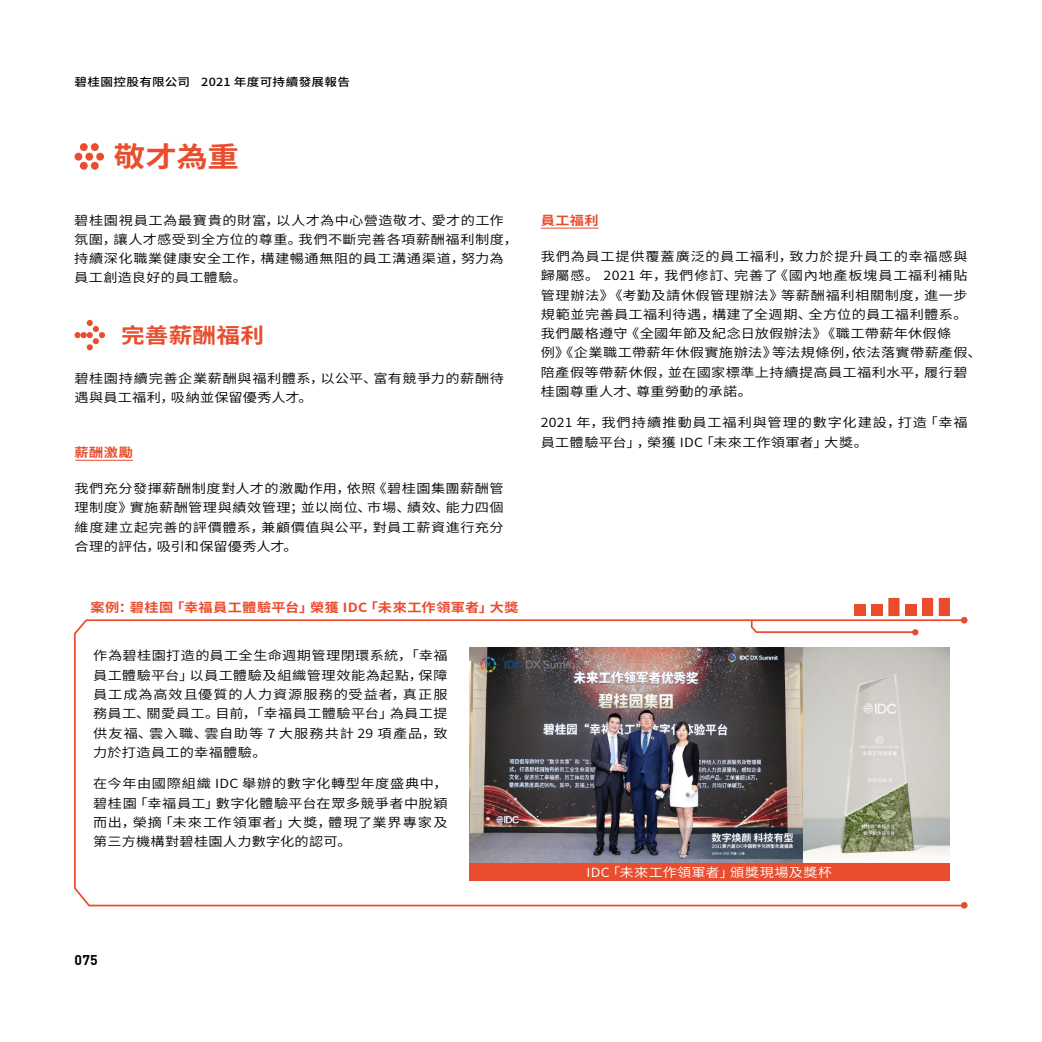
<style>
.page{position:relative;width:1042px;height:1042px;background:#fff}
.page>*{position:absolute;margin:0;border:0;box-sizing:border-box;transform-origin:0 0}
.t1{font:700 28px "Source Han Sans CN";color:#e94d2d;scale:1.12 1}
.t2{font:700 21px "Source Han Sans CN";letter-spacing:.01em;color:#e94d2d;scale:1.12 1}
.t3{font:700 14px "DIN";color:#000}
.t4{font:12.6px/19.2px "Source Han Sans CN";letter-spacing:.035em;color:#000;scale:1.13 1}
.t5{font:700 12.6px "Source Han Sans CN";letter-spacing:.03em;color:#e94d2d;scale:1.13 1}
.t6{font:12.6px "Source Han Sans CN";letter-spacing:.025em;color:#fff;scale:1.13 1}
.t7{font:500 11.2px "Source Han Sans CN";letter-spacing:.02em;color:#000;scale:1.12 1}
</style>
<div class="page">
<svg style="left:75px;top:320px;width:30px;height:30px"></svg>
<hr style="left:75px;top:460px;width:58px;height:1px;background:#e94d2d">
<hr style="left:541px;top:228px;width:57px;height:1px;background:#e94d2d">
<svg style="left:74px;top:619px;width:892px;height:288px"></svg>
<svg style="left:961px;top:617px;width:6px;height:6px"></svg>
<svg style="left:939px;top:598px;width:11px;height:18px"></svg>
<svg style="left:750px;top:598px;width:183px;height:37px"></svg>
<img style="left:469px;top:648px;width:480px;height:215px">
<div style="left:469px;top:863px;width:480px;height:18px;background:#e94d2d"></div>
<div style="left:80px;top:143px;width:8px;height:8px;background:#e94d2d;border-radius:50%"></div>
<div style="left:80px;top:162px;width:8px;height:8px;background:#e94d2d;border-radius:50%"></div>
<div style="left:75px;top:153px;width:7px;height:8px;background:#e94d2d;border-radius:50%"></div>
<div style="left:85px;top:153px;width:8px;height:8px;background:#e94d2d;border-radius:50%"></div>
<div style="left:91px;top:143px;width:8px;height:8px;background:#e94d2d;border-radius:50%"></div>
<div style="left:91px;top:162px;width:8px;height:8px;background:#e94d2d;border-radius:50%"></div>
<div style="left:96px;top:153px;width:8px;height:8px;background:#e94d2d;border-radius:50%"></div>
<p class="t7" style="left:74px;top:76px;width:247px">碧桂園控股有限公司 2021 年度可持續發展報告</p>
<h1 class="t1" style="left:114px;top:142px;width:113px">敬才為重</h1>
<p class="t4" style="left:74px;top:210px;width:394px">碧桂園視員工為最寶貴的財富，以人才為中心營造敬才、愛才的工作氛圍，讓人才感受到全方位的尊重。我們不斷完善各項薪酬福利制度，持續深化職業健康安全工作，構建暢通無阻的員工溝通渠道，努力為員工創造良好的員工體驗。</p>
<h2 class="t2" style="left:121px;top:325px;width:129px">完善薪酬福利</h2>
<p class="t4" style="left:75px;top:368px;width:381px">碧桂園持續完善企業薪酬與福利體系，以公平、富有競爭力的薪酬待遇與員工福利，吸納並保留優秀人才。</p>
<p class="t5" style="left:75px;top:446px;width:53px">薪酬激勵</p>
<p class="t4" style="left:75px;top:479px;width:381px;text-align:justify">我們充分發揮薪酬制度對人才的激勵作用，依照《碧桂園集團薪酬管理制度》實施薪酬管理與績效管理；並以崗位、市場、績效、能力四個維度建立起完善的評價體系，兼顧價值與公平，對員工薪資進行充分合理的評估，吸引和保留優秀人才。</p>
<p class="t5" style="left:90px;top:601px;width:380px">案例：碧桂園「幸福員工體驗平台」榮獲 IDC「未來工作領軍者」大獎</p>
<p class="t4" style="left:93px;top:646px;width:315px;text-align:justify">作為碧桂園打造的員工全生命週期管理閉環系統，「幸福員工體驗平台」以員工體驗及組織管理效能為起點，保障員工成為高效且優質的人力資源服務的受益者，真正服務員工、關愛員工。目前，「幸福員工體驗平台」為員工提供友福、雲入職、雲自助等 7 大服務共計 29 項產品，致力於打造員工的幸福體驗。</p>
<p class="t4" style="left:93px;top:774px;width:315px;text-align:justify">在今年由國際組織 IDC 舉辦的數字化轉型年度盛典中，碧桂園「幸福員工」數字化體驗平台在眾多競爭者中脫穎而出，榮摘「未來工作領軍者」大獎，體現了業界專家及第三方機構對碧桂園人力數字化的認可。</p>
<p class="t5" style="left:541px;top:213px;width:53px">員工福利</p>
<p class="t4" style="left:541px;top:247px;width:392px">我們為員工提供覆蓋廣泛的員工福利，致力於提升員工的幸福感與歸屬感。 2021 年，我們修訂、完善了《國內地產板塊員工福利補貼管理辦法》《考勤及請休假管理辦法》等薪酬福利相關制度，進一步規範並完善員工福利待遇，構建了全週期、全方位的員工福利體系。我們嚴格遵守《全國年節及紀念日放假辦法》《職工帶薪年休假條<br>例》《企業職工帶薪年休假實施辦法》等法規條例，依法落實帶薪產假、陪產假等帶薪休假，並在國家標準上持續提高員工福利水平，履行碧桂園尊重人才、尊重勞動的承諾。</p>
<p class="t4" style="left:541px;top:413px;width:379px">2021 年，我們持續推動員工福利與管理的數字化建設，打造「幸福員工體驗平台」，榮獲 IDC「未來工作領軍者」大獎。</p>
<p class="t6" style="left:586px;top:866px;width:219px">IDC「未來工作領軍者」頒獎現場及獎杯</p>
<p class="t3" style="left:74px;top:951px;width:25px">075</p>
</div>
